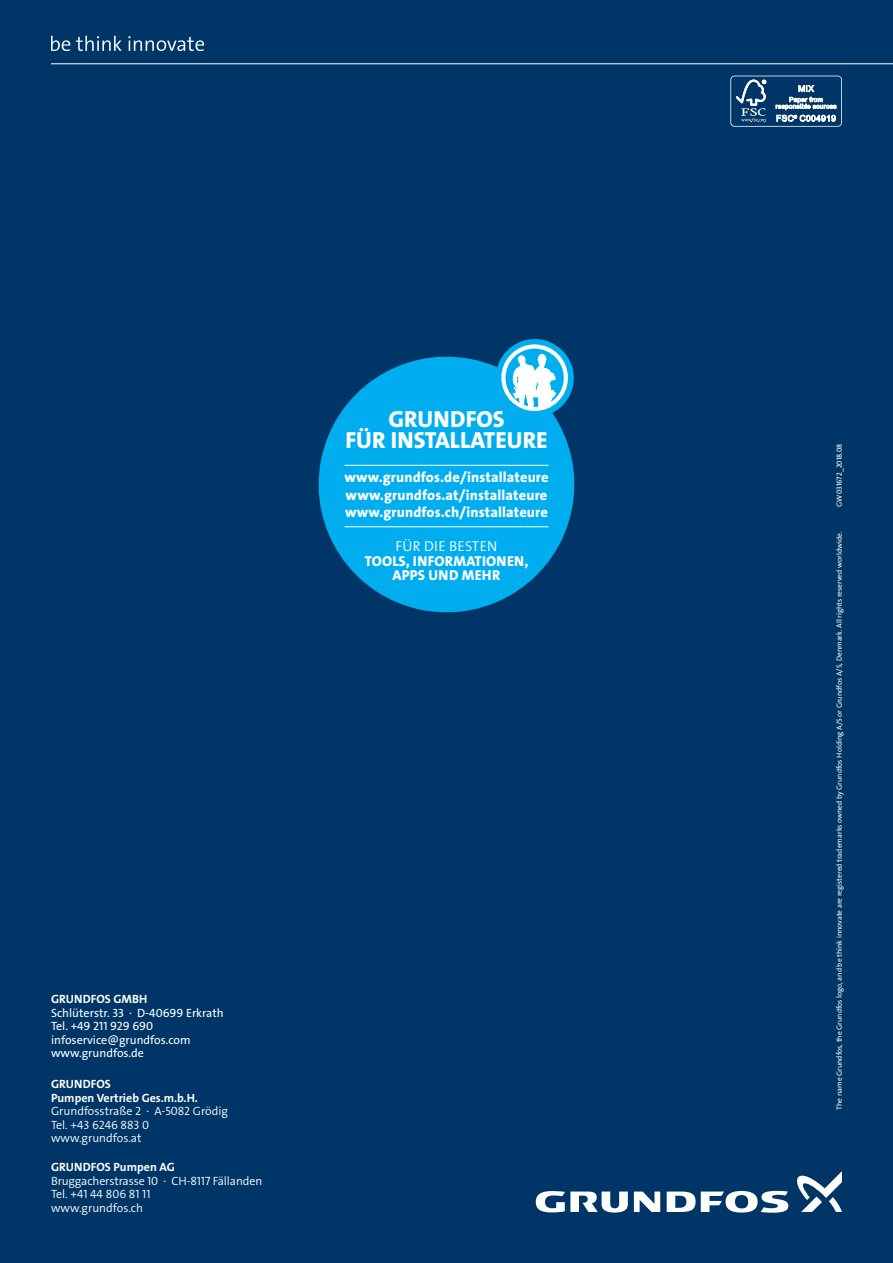
<style>
.page{position:relative;width:893px;height:1263px;background:#003667}
.page>*{position:absolute;margin:0;border:0;box-sizing:border-box;transform-origin:0 0}
.t1{font:23.4px/20.7px "Grundfos The Sans V2 OT 8 XB";color:#fff;text-align:center}
.t2{font:14.4px/17.2px "Grundfos The Sans V2 OT 8 XB";letter-spacing:.01em;color:#fff;text-align:center}
.t3{font:14.4px "Grundfos The Sans V2 OT 4 SL";letter-spacing:.015em;color:#fff}
.t4{font:12px/13.5px "Grundfos The Sans V2 OT 4 SL";letter-spacing:-.005em;color:#fff}
.t5{font:12px/13.5px "Grundfos The Sans V2 OT 5 R";color:#fff}
.t6{font:12px/13.5px "Grundfos The Sans V2 OT 7 B";color:#fff}
.t7{font:7.5px "Grundfos The Sans V2 OT 5 R";color:#fff}
</style>
<div class="page">
<hr style="left:51px;top:63px;width:842px;height:1px;background:#fff">
<svg style="left:634px;top:1191px;width:26px;height:21px"></svg>
<svg style="left:536px;top:1191px;width:92px;height:21px"></svg>
<svg style="left:667px;top:1191px;width:121px;height:22px"></svg>
<svg style="left:797px;top:1171px;width:45px;height:41px"></svg>
<svg style="left:51px;top:36px;width:19px;height:15px"></svg>
<svg style="left:76px;top:36px;width:46px;height:15px"></svg>
<svg style="left:128px;top:36px;width:76px;height:15px"></svg>
<svg style="left:318px;top:356px;width:257px;height:257px;fill:#00aeef"></svg>
<div style="left:496px;top:339px;width:78px;height:78px;background:#00aeef;border-radius:50%"></div>
<svg style="left:501px;top:344px;width:67px;height:67px"></svg>
<hr style="left:344px;top:465px;width:204px;height:1px;background:#fff">
<hr style="left:344px;top:526px;width:204px;height:1px;background:#fff">
<svg style="left:730px;top:76px;width:112px;height:51px"></svg>
<h1 class="t1" style="left:345px;top:409px;width:204px">GRUNDFOS<br>FÜR INSTALLATEURE</h1>
<h2 class="t2" style="left:344px;top:469px;width:206px;text-align:justify">www.grundfos.de/installateure www.grundfos.at/installateure www.grundfos.ch/installateure</h2>
<h2 class="t3" style="left:396px;top:537px;width:103px">FÜR DIE BESTEN</h2>
<h2 class="t2" style="left:365px;top:554px;width:165px;line-height:14.4px">TOOLS, INFORMATIONEN,<br>APPS UND MEHR</h2>
<h3 class="t6" style="left:51px;top:992px;width:98px">GRUNDFOS GMBH</h3>
<h3 class="t5" style="left:51px;top:1006px;width:174px">Schlüterstr. 33 . D-40699 Erkrath<br>Tel. +49 211 929 690 infoservice@grundfos.com www.grundfos.de</h3>
<h3 class="t6" style="left:51px;top:1077px;width:149px">GRUNDFOS<br>Pumpen Vertrieb Ges.m.b.H.</h3>
<h3 class="t4" style="left:51px;top:1104px;width:178px">Grundfosstraße 2 <sup>.</sup> A-5082 Grödig<br>Tel. +43 6246 883 0 www.grundfos.at</h3>
<h3 class="t6" style="left:51px;top:1161px;width:125px">GRUNDFOS Pumpen AG</h3>
<h3 class="t4" style="left:51px;top:1174px;width:213px">Bruggacherstrasse 10 <sup>.</sup> CH-8117 Fällanden<br>Tel. +41 44 806 81 11<br>www.grundfos.ch</h3>
<p class="t7" style="left:835px;top:506px;width:65px;rotate:-90deg">GW031672_2018.08</p>
<p class="t7" style="left:835px;top:1110px;width:580px;rotate:-90deg">The name Grundfos, the Grundfos logo, and be think innovate are registered trademarks owned by Grundfos Holding A/S or Grundfos A/S, Denmark. All rights reserved worldwide.</p>
</div>
